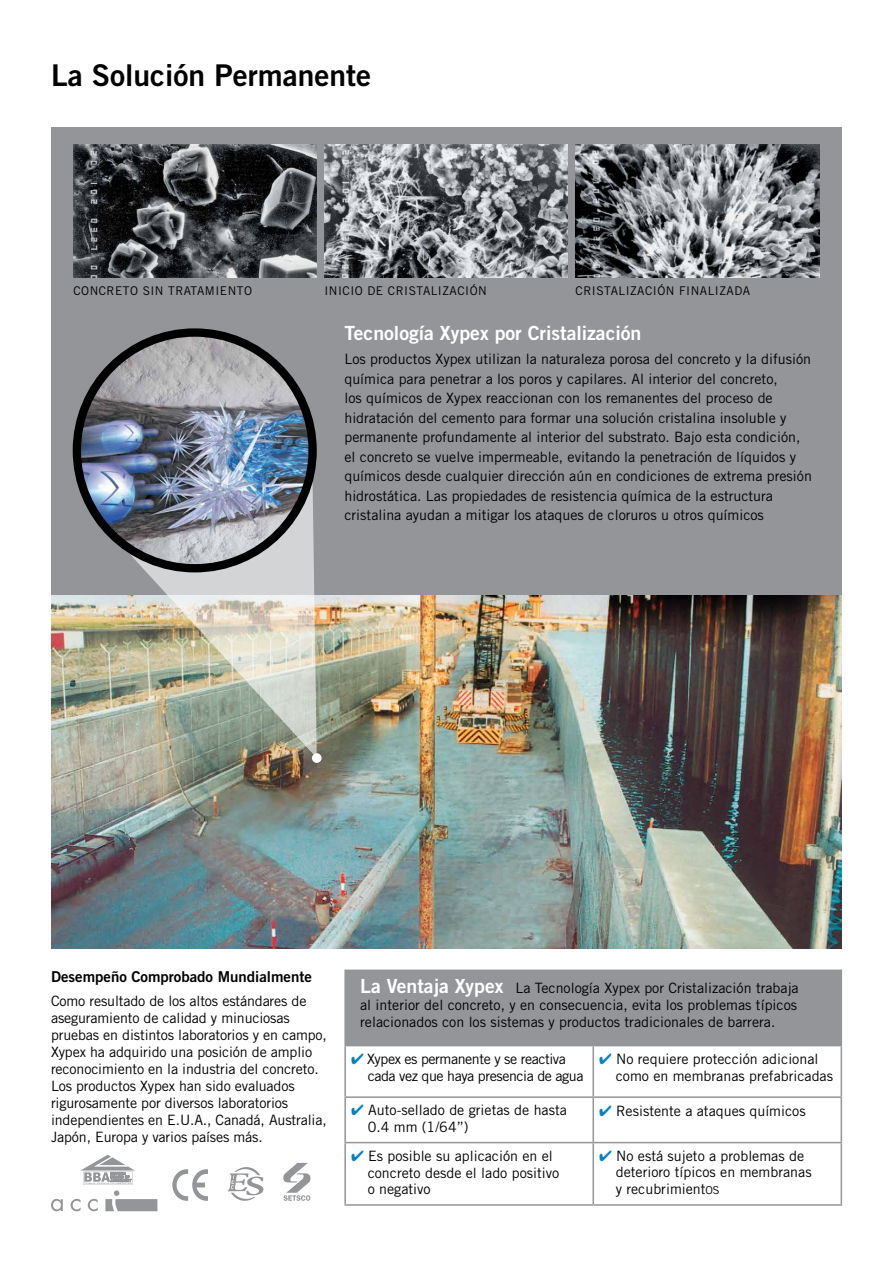
<style>
.page{position:relative;width:893px;height:1263px;background:#fff}
.page>*{position:absolute;margin:0;border:0;box-sizing:border-box;transform-origin:0 0}
.t1{font:30px "Trade Gothic Bold Two";color:#000}
.t2{font:19.5px "Trade Gothic Bold Two";color:#fff}
.t3{font:15px "Trade Gothic Bold Two";color:#000}
.t4{font:14.25px/17.1px "Trade Gothic";color:#000}
.t5{font:14.25px/16.5px "Trade Gothic";letter-spacing:-.03em;color:#000}
.t6{font:12px "Trade Gothic";letter-spacing:.04em;color:#000}
.s1{font-family:"Trade Gothic Bold Two";font-size:19.5px;color:#fff}
.s2{color:#0081c6}
.s3{font-weight:300;font-size:15px}
</style>
<div class="page">
<div style="left:51px;top:128px;width:791px;height:467px;background:#939598"></div>
<img style="left:51px;top:595px;width:791px;height:353px">
<svg style="left:172px;top:1169px;width:36px;height:32px"></svg>
<img style="left:109px;top:438px;width:208px;height:320px">
<div style="left:312px;top:753px;width:10px;height:10px;background:#fff;border-radius:50%"></div>
<svg style="left:228px;top:1167px;width:35px;height:34px"></svg>
<div style="left:345px;top:970px;width:496px;height:75px;background:#939598"></div>
<svg style="left:346px;top:1046px;width:495px;height:158px"></svg>
<hr style="left:344px;top:969px;width:249px;height:2px;background:#939598">
<hr style="left:344px;top:971px;width:2px;height:74px;background:#939598">
<hr style="left:593px;top:969px;width:249px;height:2px;background:#939598">
<hr style="left:841px;top:971px;width:1px;height:74px;background:#939598">
<hr style="left:344px;top:1045px;width:249px;height:1px;background:#939598">
<hr style="left:593px;top:1045px;width:249px;height:1px;background:#939598">
<hr style="left:344px;top:1046px;width:2px;height:50px;background:#939598">
<hr style="left:344px;top:1098px;width:2px;height:44px;background:#939598">
<hr style="left:344px;top:1143px;width:2px;height:61px;background:#939598">
<hr style="left:344px;top:1204px;width:249px;height:2px;background:#939598">
<hr style="left:592px;top:1046px;width:2px;height:50px;background:#939598">
<hr style="left:841px;top:1046px;width:1px;height:50px;background:#939598">
<hr style="left:592px;top:1098px;width:2px;height:44px;background:#939598">
<hr style="left:841px;top:1098px;width:1px;height:44px;background:#939598">
<hr style="left:592px;top:1143px;width:2px;height:61px;background:#939598">
<hr style="left:841px;top:1143px;width:1px;height:61px;background:#939598">
<hr style="left:593px;top:1204px;width:249px;height:2px;background:#939598">
<hr style="left:344px;top:1096px;width:249px;height:2px;background:#939598">
<hr style="left:593px;top:1096px;width:249px;height:2px;background:#939598">
<hr style="left:344px;top:1142px;width:249px;height:1px;background:#939598">
<hr style="left:593px;top:1142px;width:249px;height:1px;background:#939598">
<svg style="left:51px;top:1199px;width:12px;height:12px"></svg>
<svg style="left:71px;top:1155px;width:86px;height:56px"></svg>
<svg style="left:283px;top:1163px;width:28px;height:38px"></svg>
<img style="left:73px;top:144px;width:244px;height:134px">
<img style="left:324px;top:144px;width:244px;height:134px">
<img style="left:576px;top:144px;width:243px;height:134px">
<img style="left:77px;top:335px;width:236px;height:231px">
<div style="left:73px;top:328px;width:244px;height:244px;border:8px solid #000;border-radius:50%"></div>
<h1 class="t1" style="left:51px;top:57px;width:322px">La Solución Permanente</h1>
<p class="t6" style="left:73px;top:283px;width:180px">CONCRETO SIN TRATAMIENTO</p>
<p class="t6" style="left:324px;top:283px;width:164px">INICIO DE CRISTALIZACIÓN</p>
<p class="t6" style="left:576px;top:283px;width:176px">CRISTALIZACIÓN FINALIZADA</p>
<h2 class="t2" style="left:344px;top:321px;width:299px">Tecnología Xypex por Cristalización</h2>
<p class="t4" style="left:344px;top:349px;width:469px;line-height:19.5px">Los productos Xypex utilizan la naturaleza porosa del concreto y la difusión química para penetrar a los poros y capilares. Al interior del concreto,<br>los químicos de Xypex reaccionan con los remanentes del proceso de hidratación del cemento para formar una solución cristalina insoluble y permanente profundamente al interior del substrato. Bajo esta condición, el concreto se vuelve impermeable, evitando la penetración de líquidos y químicos desde cualquier dirección aún en condiciones de extrema presión hidrostática. Las propiedades de resistencia química de la estructura cristalina ayudan a mitigar los ataques de cloruros u otros químicos</p>
<p class="t3" style="left:51px;top:967px;width:262px">Desempeño Comprobado Mundialmente</p>
<p class="t4" style="left:51px;top:992px;width:277px">Como resultado de los altos estándares de aseguramiento de calidad y minuciosas pruebas en distintos laboratorios y en campo, Xypex ha adquirido una posición de amplio reconocimiento en la industria del concreto.<br>Los productos Xypex han sido evaluados rigurosamente por diversos laboratorios independientes en E.U.A., Canadá, Australia, Japón, Europa y varios países más.</p>
<p class="t4" style="left:360px;top:979px;width:440px;text-align:justify"><span class="s1">La Ventaja Xypex</span> La Tecnología Xypex por Cristalización trabaja al interior del concreto, y en consecuencia, evita los problemas típicos relacionados con los sistemas y productos tradicionales de barrera.</p>
<p class="t5" style="left:368px;top:1051px;width:217px;text-indent:-17px"><span class="s2">✔</span> Xypex es permanente y se reactiva cada vez que haya presencia de agua</p>
<p class="t4" style="left:616px;top:1051px;width:219px;line-height:16.5px;text-indent:-17px"><span class="s2">✔</span> No requiere protección adicional como en membranas prefabricadas</p>
<p class="t4" style="left:368px;top:1102px;width:201px;line-height:16.5px;text-indent:-16px"><span class="s2">✔</span> Auto-sellado de grietas de hasta<br>0.4 mm (1/64”)</p>
<p class="t4" style="left:599px;top:1102px;width:208px"><span class="s2">✔</span> Resistente a ataques químicos</p>
<p class="t4" style="left:368px;top:1148px;width:193px;line-height:16.5px;text-indent:-17px"><span class="s2">✔</span> Es posible su aplicación en el concreto desde el lado positivo o negativo</p>
<p class="t4" style="left:616px;top:1147px;width:197px;line-height:16.5px;text-indent:-17px"><span class="s2">✔</span> No está sujeto a problemas de deterioro típicos en membranas y recubrimient<span class="s3">os</span></p>
</div>
